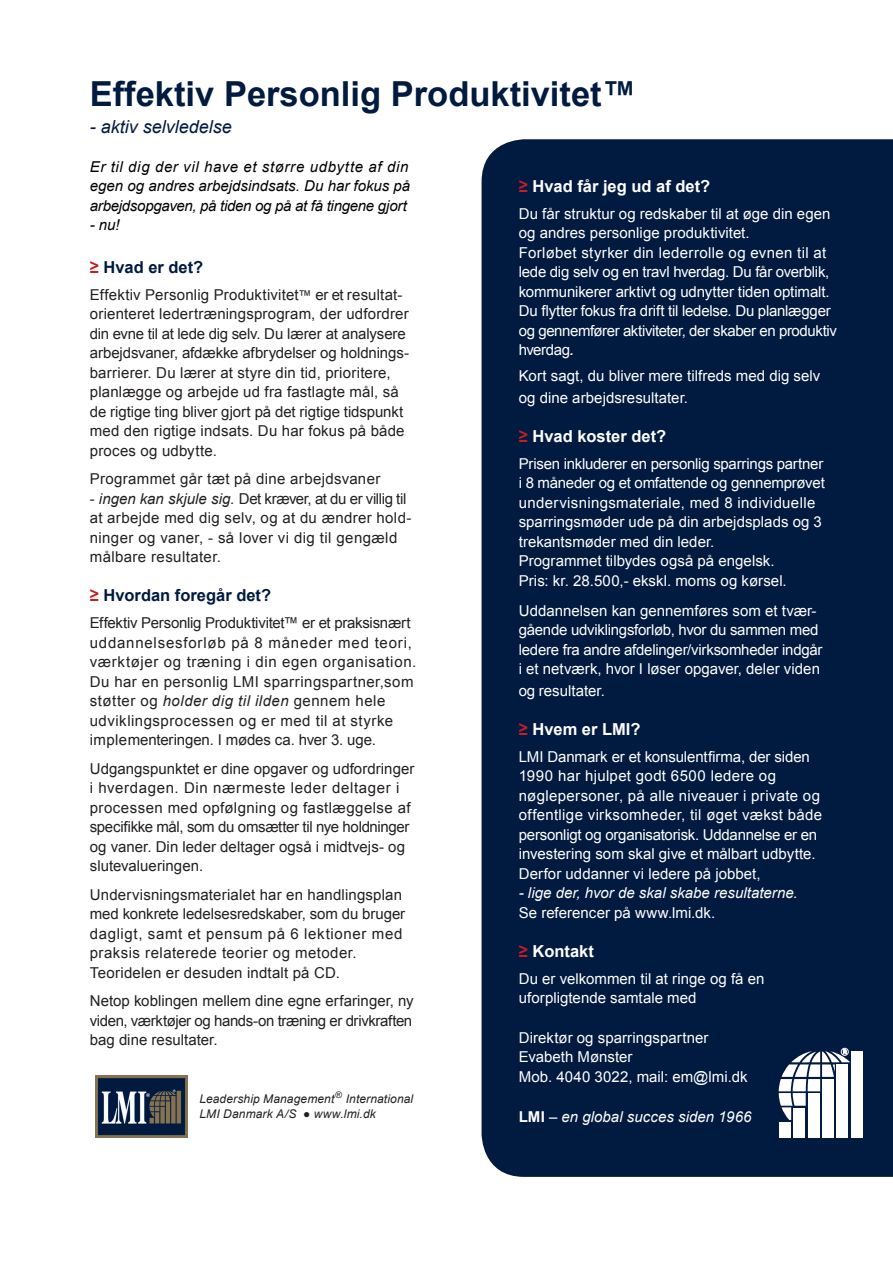
<style>
.page{position:relative;width:893px;height:1263px;background:#fff}
.page>*{position:absolute;margin:0;border:0;box-sizing:border-box;transform-origin:0 0}
.streg_over_skrift{font:700 34.5px "Arial";color:#001b3f}
.streg_over_skrift-2{font:italic 18px "Arial";color:#001b3f}
.afsnits_overskrifter{font:700 16.5px "Arial";color:#fff}
.afsnits_overskrifter-2{font:700 16.5px "Arial";color:#001b3f}
.brød_afsnit{font:15px/19.5px "Arial";letter-spacing:.015em;color:#231f20}
.brød_afsnit-2{font:15px/19.5px "Arial";color:#fff}
.brød_afsnit-3{font:italic 15px/19.5px "Arial";letter-spacing:-.015em;color:#000;text-align:justify}
.brød_afsnit-4{font:15px/19.5px "Arial";letter-spacing:-.01em;color:#231f20}
.brød_afsnit-5{font:italic 15px "Arial";letter-spacing:.005em;color:#fff}
.brød_afsnit-6{font:15px "Arial";letter-spacing:.02em;color:#fff}
.brød_afsnit-7{font:15px "Arial";letter-spacing:.045em;color:#231f20}
.brød_afsnit-8{font:15px "Arial";letter-spacing:.025em;color:#fff}
.brød_afsnit-9{font:italic 12px "Arial";letter-spacing:.01em;color:#231f20}
.s1{color:#c31f24}
.s2{font-size:13.5px}
.s3{font-style:italic}
.s4{font-style:italic;font-size:18px}
.s5{font-weight:700;font-style:normal}
</style>
<div class="page">
<div style="left:482px;top:139px;width:411px;height:1038px;background:#001b3f"></div>
<img style="left:95px;top:1075px;width:93px;height:62px">
<div style="left:851px;top:1051px;width:12px;height:87px;background:#fff"></div>
<div style="left:836px;top:1064px;width:12px;height:74px;background:#fff"></div>
<div style="left:822px;top:1079px;width:12px;height:59px;background:#fff"></div>
<div style="left:808px;top:1094px;width:11px;height:44px;background:#fff"></div>
<div style="left:793px;top:1108px;width:12px;height:30px;background:#fff"></div>
<div style="left:779px;top:1123px;width:11px;height:15px;background:#fff"></div>
<div style="left:841px;top:1048px;width:8px;height:8px;border:1px solid #fff;border-radius:50%"></div>
<svg style="left:779px;top:1049px;width:71px;height:71px"></svg>
<p class="streg_over_skrift" style="left:90px;top:71px;width:548px">Effektiv Personlig Produktivitet™</p>
<p class="streg_over_skrift-2" style="left:90px;top:115px;width:144px">- aktiv selvledelse</p>
<p class="brød_afsnit-3" style="left:90px;top:157px;width:322px">Er til dig der vil have et større udbytte af din egen og andres arbejdsindsats. Du har fokus på arbejdsopgaven, på tiden og på at få tingene gjort</p>
<p class="brød_afsnit-3" style="left:90px;top:215px;width:31px">- nu!</p>
<p class="afsnits_overskrifter-2" style="left:90px;top:256px;width:115px"><span class="s1">≥</span> Hvad er det?</p>
<p class="brød_afsnit" style="left:90px;top:285px;width:314px">Effektiv Personlig Produktivitet<span class="s2">™</span> er et resultat-</p>
<p class="brød_afsnit" style="left:90px;top:304px;width:321px">orienteret ledertræningsprogram, der udfordrer din evne til at lede dig selv. Du lærer at analysere arbejdsvaner, afdække afbrydelser og holdnings&shy;barrierer. Du lærer at styre din tid, prioritere, planlægge og arbejde ud fra fastlagte mål, så</p>
<p class="brød_afsnit" style="left:90px;top:402px;width:316px;text-align:justify">de rigtige ting bliver gjort på det rigtige tidspunkt med den rigtige indsats. Du har fokus på både proces og udbytte.</p>
<p class="brød_afsnit" style="left:90px;top:469px;width:292px">Programmet går tæt på dine arbejdsvaner</p>
<p class="brød_afsnit" style="left:90px;top:489px;width:323px">- <span class="s3">ingen kan skjule sig.</span> Det kræver, at du er villig til at arbejde med dig selv, og at du ændrer hold&shy;ninger og vaner, - så lover vi dig til gengæld</p>
<p class="brød_afsnit" style="left:90px;top:547px;width:133px">målbare resultater.</p>
<p class="afsnits_overskrifter-2" style="left:90px;top:584px;width:183px"><span class="s1">≥</span> Hvordan foregår det?</p>
<p class="brød_afsnit-4" style="left:90px;top:613px;width:324px">Effektiv Personlig Produktivitet™ er et praksisnært uddannelsesforløb på 8 måneder med teori,</p>
<p class="brød_afsnit-7" style="left:90px;top:652px;width:328px">værktøjer og træning i din egen organisation.</p>
<p class="brød_afsnit" style="left:90px;top:672px;width:325px">Du har en personlig LMI sparringspartner,som støtter og <span class="s3">holder dig til ilden</span> gennem hele udviklingsprocessen og er med til at styrke implementeringen. I mødes ca. hver 3. uge.</p>
<p class="brød_afsnit" style="left:90px;top:759px;width:326px">Udgangspunktet er dine opgaver og udfordringer i hverdagen. Din nærmeste leder deltager i processen med opfølgning og fastlæggelse af specifikke mål, som du omsætter til nye holdninger og vaner. Din leder deltager også i midtvejs- og slutevalueringen.</p>
<p class="brød_afsnit" style="left:90px;top:885px;width:317px">Undervisningsmaterialet har en handlingsplan med konkrete ledelsesredskaber, som du bruger dagligt, samt et pensum på 6 lektioner med praksis relaterede teorier og metoder.</p>
<p class="brød_afsnit" style="left:90px;top:963px;width:252px">Teoridelen er desuden indtalt på CD.</p>
<p class="brød_afsnit" style="left:90px;top:991px;width:326px;text-align:justify">Netop koblingen mellem dine egne erfaringer, ny viden, værktøjer og hands-on træning er drivkraften bag dine resultater.</p>
<p class="afsnits_overskrifter" style="left:519px;top:175px;width:193px"><span class="s1">≥</span> Hvad får jeg ud af det?</p>
<p class="brød_afsnit-2" style="left:519px;top:204px;width:313px">Du får struktur og redskaber til at øge din egen og andres personlige produktivitet.</p>
<p class="brød_afsnit-2" style="left:519px;top:243px;width:320px">Forløbet styrker din lederrolle og evnen til at lede dig selv og en travl hverdag. Du får overblik, kommunikerer arktivt og udnytter tiden optimalt.<br>Du flytter fokus fra drift til ledelse. Du planlægger og gennemfører aktiviteter, der skaber en produktiv hverdag<span class="s4">.</span></p>
<p class="brød_afsnit-2" style="left:519px;top:366px;width:303px">Kort sagt, du bliver mere tilfreds med dig selv</p>
<p class="brød_afsnit-2" style="left:519px;top:388px;width:171px">og dine arbejdsresultater.</p>
<p class="afsnits_overskrifter" style="left:519px;top:425px;width:149px"><span class="s1">≥</span> Hvad koster det?</p>
<p class="brød_afsnit-2" style="left:519px;top:454px;width:308px">Prisen inkluderer en personlig sparrings partner i 8 måneder og et omfattende og gennemprøvet undervisningsmateriale, med 8 individuelle sparringsmøder ude på din arbejdsplads og 3 trekantsmøder med din leder.</p>
<p class="brød_afsnit-2" style="left:519px;top:551px;width:257px">Programmet tilbydes også på engelsk.</p>
<p class="brød_afsnit-2" style="left:519px;top:571px;width:269px">Pris: kr. 28.500,- ekskl. moms og kørsel.</p>
<p class="brød_afsnit-2" style="left:519px;top:601px;width:305px">Uddannelsen kan gennemføres som et tvær&shy;gående udviklingsforløb, hvor du sammen med ledere fra andre afdelinger/virksomheder indgår</p>
<p class="brød_afsnit-2" style="left:519px;top:659px;width:303px">i et netværk, hvor I løser opgaver, deler viden</p>
<p class="brød_afsnit-2" style="left:519px;top:681px;width:88px">og resultater.</p>
<p class="afsnits_overskrifter" style="left:519px;top:718px;width:123px"><span class="s1">≥</span> Hvem er LMI?</p>
<p class="brød_afsnit-2" style="left:519px;top:747px;width:293px">LMI Danmark er et konsulentfirma, der siden<br>1990 har hjulpet godt 6500 ledere og</p>
<p class="brød_afsnit-8" style="left:519px;top:786px;width:303px">nøglepersoner, på alle niveauer i private og</p>
<p class="brød_afsnit-6" style="left:519px;top:805px;width:305px">offentlige virksomheder, til øget vækst både</p>
<p class="brød_afsnit-2" style="left:519px;top:825px;width:300px;text-align:justify">personligt og organisatorisk. Uddannelse er en investering som skal give et målbart udbytte.<br>Derfor uddanner vi ledere på jobbet,</p>
<p class="brød_afsnit-5" style="left:519px;top:883px;width:280px">- lige der, hvor de skal skabe resultaterne.</p>
<p class="brød_afsnit-2" style="left:519px;top:903px;width:198px">Se referencer på www.lmi.dk.</p>
<p class="afsnits_overskrifter" style="left:519px;top:940px;width:77px"><span class="s1">≥</span> Kontakt</p>
<p class="brød_afsnit-2" style="left:519px;top:969px;width:247px">Du er velkommen til at ringe og få en</p>
<p class="brød_afsnit-2" style="left:519px;top:989px;width:179px">uforpligtende samtale med</p>
<p class="brød_afsnit-2" style="left:519px;top:1028px;width:191px">Direktør og sparringspartner</p>
<p class="brød_afsnit-2" style="left:519px;top:1047px;width:115px">Evabeth Mønster</p>
<p class="brød_afsnit-2" style="left:519px;top:1067px;width:230px">Mob. 4040 3022, mail: em@lmi.dk</p>
<p class="brød_afsnit-5" style="left:519px;top:1107px;width:234px"><span class="s5">LMI</span> – en global succes siden 1966</p>
<p class="brød_afsnit-9" style="left:199px;top:1090px;width:215px">Leadership Management <sup>®</sup> International</p>
<p class="brød_afsnit-9" style="left:199px;top:1105px;width:178px">LMI Danmark A/S ● www.lmi.dk</p>
</div>
